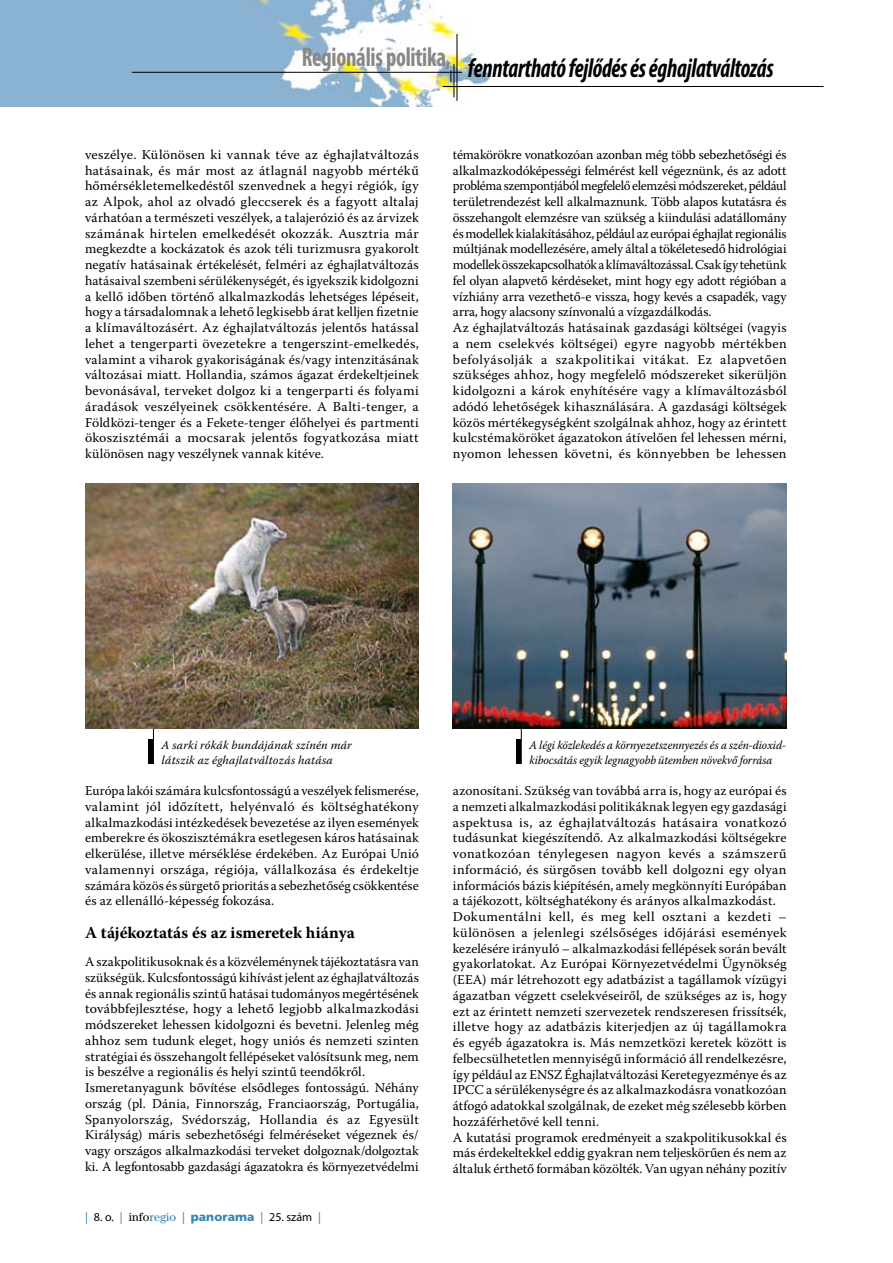
<style>
.page{position:relative;width:893px;height:1263px;background:#fff}
.page>*{position:absolute;margin:0;border:0;box-sizing:border-box;transform-origin:0 0}
.t1{font:italic 700 condensed 27px "Myriad Pro";letter-spacing:-.01em;color:#000;scale:.85 1}
.t2{font:700 16.5px "Warnock Pro";color:#000}
.t3{font:13.5px/15.8px "Warnock Pro";letter-spacing:.005em;color:#000}
.t4{font:italic 12px/15px "Warnock Pro";letter-spacing:.005em;color:#000;scale:.94 1}
.t5{font:italic 12px/15px "Warnock Pro";letter-spacing:.005em;color:#000}
.t6{font:12px "Myriad Pro";color:#000}
.s1{color:#3286b3}
.s2{font-family:"Century Std"}
.s3{font-family:"Century Std";color:#3286b3}
.s4{font-family:"Frutiger LT Std";font-weight:900;color:#3286b3}
</style>
<div class="page">
<img style="left:0;top:0;width:824px;height:106px">
<hr style="left:443px;top:86px;width:380px;height:1px;background:#000">
<hr style="left:132px;top:72px;width:330px;height:1px;background:#000">
<hr style="left:457px;top:34px;width:1px;height:67px;background:#000">
<hr style="left:454px;top:64px;width:1px;height:33px;background:#000">
<svg style="left:450px;top:70px;width:1px;height:12px"></svg>
<hr style="left:149px;top:740px;width:4px;height:24px;background:#000">
<hr style="left:153px;top:727px;width:1px;height:37px;background:#000">
<hr style="left:517px;top:740px;width:4px;height:24px;background:#000">
<hr style="left:521px;top:727px;width:1px;height:37px;background:#000">
<img style="left:85px;top:484px;width:334px;height:244px">
<img style="left:453px;top:484px;width:334px;height:244px">
<h1 class="t1" style="left:302px;top:51px;width:557px"><sup>Regionális</sup> <sup>politika,</sup> fenntartható fejlődés és éghajlatváltozás</h1>
<p class="t3" style="left:85px;top:146px;width:335px;text-align:justify">veszélye. Különösen ki vannak téve az éghajlatváltozás hatásainak, és már most az átlagnál nagyobb mértékű hőmérsékletemelkedéstől szenvednek a hegyi régiók, így az Alpok, ahol az olvadó gleccserek és a fagyott altalaj várhatóan a természeti veszélyek, a talajerózió és az árvizek számának hirtelen emelkedését okozzák. Ausztria már megkezdte a kockázatok és azok téli turizmusra gyakorolt negatív hatásainak értékelését, felméri az éghajlatváltozás hatásaival szembeni sérülékenységét, és igyekszik kidolgozni a kellő időben történő alkalmazkodás lehetséges lépéseit, hogy a társadalomnak a lehető legkisebb árat kelljen fizetnie a klímaváltozásért. Az éghajlatváltozás jelentős hatással lehet a tengerparti övezetekre a tengerszint-emelkedés, valamint a viharok gyakoriságának és/vagy intenzitásának változásai miatt. Hollandia, számos ágazat érdekeltjeinek bevonásával, terveket dolgoz ki a tengerparti és folyami áradások veszélyeinek csökkentésére. A Balti-tenger, a Földközi-tenger és a Fekete-tenger élőhelyei és partmenti ökoszisztémái a mocsarak jelentős fogyatkozása miatt különösen nagy veszélynek vannak kitéve.</p>
<p class="t3" style="left:453px;top:146px;width:335px">témakörökre vonatkozóan azonban még több sebezhetőségi és alkalmazkodóképességi felmérést kell végeznünk, és az adott probléma szempontjából megfelelő elemzési módszereket, például területrendezést kell alkalmaznunk. Több alapos kutatásra és összehangolt elemzésre van szükség a kiindulási adatállomány és modellek kialakításához, például az európai éghajlat regionális múltjának modellezésére, amely által a tökéletesedő hidrológiai modellek összekapcsolhatók a klímaváltozással. Csak így tehetünk fel olyan alapvető kérdéseket, mint hogy egy adott régióban a vízhiány arra vezethető-e vissza, hogy kevés a csapadék, vagy arra, hogy alacsony színvonalú a vízgazdálkodás.<br>Az éghajlatváltozás hatásainak gazdasági költségei (vagyis a nem cselekvés költségei) egyre nagyobb mértékben befolyásolják a szakpolitikai vitákat. Ez alapvetően szükséges ahhoz, hogy megfelelő módszereket sikerüljön kidolgozni a károk enyhítésére vagy a klímaváltozásból adódó lehetőségek kihasználására. A gazdasági költségek közös mértékegységként szolgálnak ahhoz, hogy az érintett kulcstémaköröket ágazatokon átívelően fel lehessen mérni, nyomon lehessen követni, és könnyebben be lehessen</p>
<p class="t5" style="left:162px;top:737px;width:192px">A sarki rókák bundájának színén már látszik az éghajlatváltozás hatása</p>
<p class="t4" style="left:529px;top:737px;width:275px">A légi közlekedés a környezetszennyezés és a szén-dioxid&shy;kibocsátás egyik legnagyobb ütemben növekvő forrása</p>
<p class="t3" style="left:85px;top:782px;width:335px;text-align:justify">Európa lakói számára kulcsfontosságú a veszélyek felismerése, valamint jól időzített, helyénvaló és költséghatékony alkalmazkodási intézkedések bevezetése az ilyen események emberekre és ökoszisztémákra esetlegesen káros hatásainak elkerülése, illetve mérséklése érdekében. Az Európai Unió valamennyi országa, régiója, vállalkozása és érdekeltje számára közös és sürgető prioritás a sebezhetőség csökkentése és az ellenálló-képesség fokozása.</p>
<p class="t2" style="left:85px;top:922px;width:271px">A tájékoztatás és az ismeretek hiánya</p>
<p class="t3" style="left:85px;top:953px;width:335px">A szakpolitikusoknak és a közvéleménynek tájékoztatásra van szükségük. Kulcsfontosságú kihívást jelent az éghajlatváltozás és annak regionális szintű hatásai tudományos megértésének továbbfejlesztése, hogy a lehető legjobb alkalmazkodási módszereket lehessen kidolgozni és bevetni. Jelenleg még ahhoz sem tudunk eleget, hogy uniós és nemzeti szinten stratégiai és összehangolt fellépéseket valósítsunk meg, nem is beszélve a regionális és helyi szintű teendőkről.<br>Ismeretanyagunk bővítése elsődleges fontosságú. Néhány ország (pl. Dánia, Finnország, Franciaország, Portugália, Spanyolország, Svédország, Hollandia és az Egyesült Királyság) máris sebezhetőségi felméréseket végeznek és/ vagy országos alkalmazkodási terveket dolgoznak/dolgoztak ki. A legfontosabb gazdasági ágazatokra és környezetvédelmi</p>
<p class="t6" style="left:85px;top:1209px;width:238px"><span class="s1">|</span> 8. o. <span class="s1">|</span> <span class="s2">info</span><span class="s3">regio</span> <span class="s1">|</span> <span class="s4">panorama</span> <span class="s1">|</span> 25. szám <span class="s1">|</span></p>
<p class="t3" style="left:453px;top:782px;width:335px">azonosítani. Szükség van továbbá arra is, hogy az európai és a nemzeti alkalmazkodási politikáknak legyen egy gazdasági aspektusa is, az éghajlatváltozás hatásaira vonatkozó tudásunkat kiegészítendő. Az alkalmazkodási költségekre vonatkozóan ténylegesen nagyon kevés a számszerű információ, és sürgősen tovább kell dolgozni egy olyan információs bázis kiépítésén, amely megkönnyíti Európában a tájékozott, költséghatékony és arányos alkalmazkodást.<br>Dokumentálni kell, és meg kell osztani a kezdeti – különösen a jelenlegi szélsőséges időjárási események kezelésére irányuló – alkalmazkodási fellépések során bevált gyakorlatokat. Az Európai Környezetvédelmi Ügynökség (EEA) már létrehozott egy adatbázist a tagállamok vízügyi ágazatban végzett cselekvéseiről, de szükséges az is, hogy ezt az érintett nemzeti szervezetek rendszeresen frissítsék, illetve hogy az adatbázis kiterjedjen az új tagállamokra és egyéb ágazatokra is. Más nemzetközi keretek között is felbecsülhetetlen mennyiségű információ áll rendelkezésre, így például az ENSZ Éghajlatváltozási Keretegyezménye és az IPCC a sérülékenységre és az alkalmazkodásra vonatkozóan átfogó adatokkal szolgálnak, de ezeket még szélesebb körben hozzáférhetővé kell tenni.<br>A kutatási programok eredményeit a szakpolitikusokkal és más érdekeltekkel eddig gyakran nem teljeskörűen és nem az általuk érthető formában közölték. Van ugyan néhány pozitív</p>
</div>
